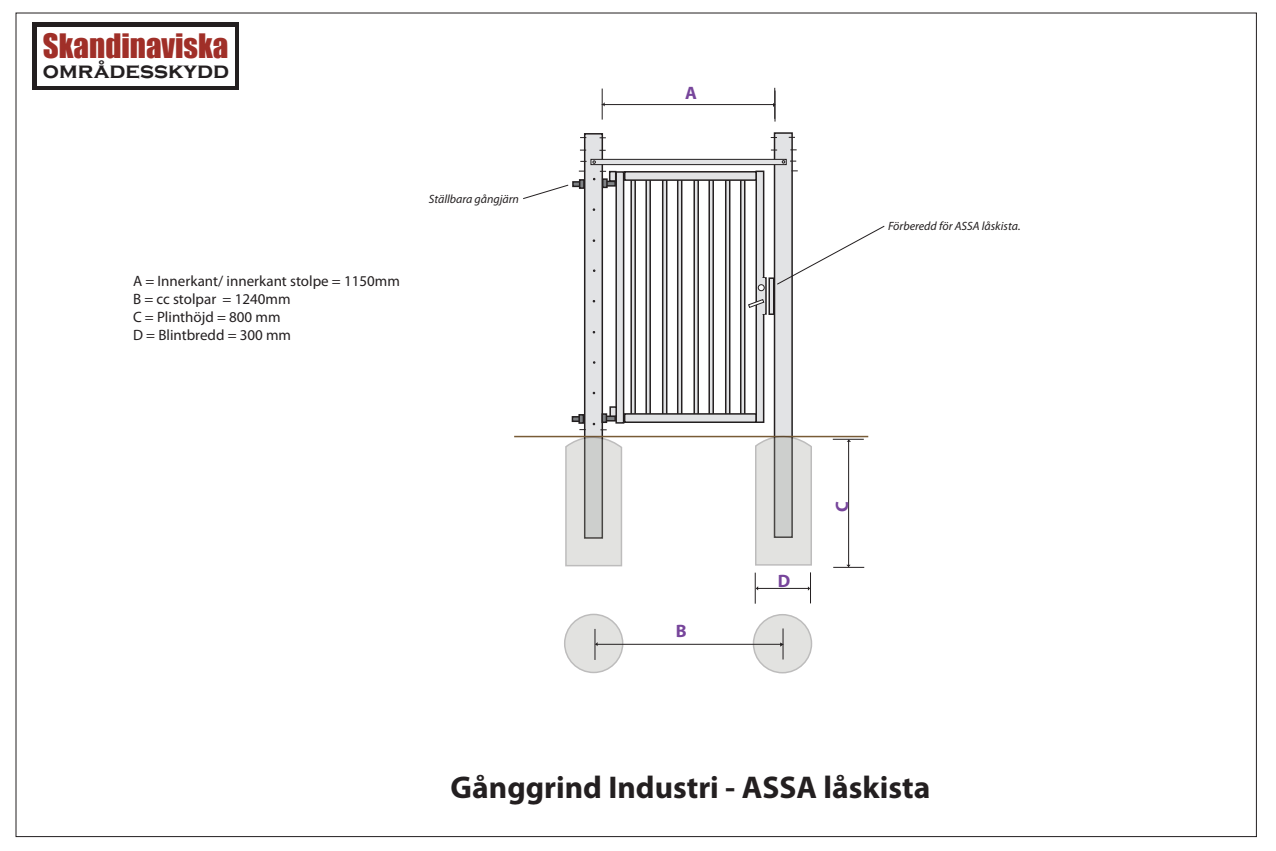
<style>
.page{position:relative;width:1276px;height:851px;background:#fff}
.page>*{position:absolute;margin:0;border:0;box-sizing:border-box;transform-origin:0 0}
.t1{font:700 31.5px "Myriad Pro";color:#231f20}
.t2{font:30.9px "Impact";color:#a02f28}
.t3{font:700 22.65px "Copperplate Gothic";color:#231f20}
.t4{font:700 18px "Myriad Pro";color:#77459b}
.t5{font:15px/18px "Myriad Pro";color:#231f20}
.t6{font:italic 12px "Myriad Pro";color:#231f20}
</style>
<div class="page">
<hr style="left:34px;top:701px;width:1px;height:118px;background:#000">
<hr style="left:34px;top:818px;width:421px;height:1px;background:#000">
<hr style="left:455px;top:701px;width:1px;height:118px;background:#000">
<hr style="left:34px;top:701px;width:421px;height:1px;background:#000">
<hr style="left:192px;top:701px;width:1px;height:118px;background:#000">
<hr style="left:257px;top:701px;width:1px;height:118px;background:#000">
<hr style="left:323px;top:701px;width:1px;height:118px;background:#000">
<hr style="left:389px;top:701px;width:1px;height:118px;background:#000">
<hr style="left:34px;top:736px;width:421px;height:1px;background:#000">
<hr style="left:34px;top:753px;width:421px;height:1px;background:#000">
<hr style="left:34px;top:769px;width:421px;height:1px;background:#000">
<hr style="left:34px;top:786px;width:421px;height:1px;background:#000">
<hr style="left:34px;top:801px;width:421px;height:1px;background:#000">
<img style="left:514px;top:87px;width:371px;height:455px">
<div style="left:753px;top:614px;width:58px;height:58px;background:#e2e2e0;border-radius:50%"></div>
<div style="left:753px;top:613px;width:59px;height:60px;border:2px solid #231f20;border-radius:50%"></div>
<div style="left:565px;top:614px;width:58px;height:58px;background:#e2e2e0;border-radius:50%"></div>
<div style="left:564px;top:613px;width:59px;height:60px;border:2px solid #231f20;border-radius:50%"></div>
<div style="left:584px;top:133px;width:19px;height:405px;background:#e2e3e5;border:2px solid #231f20"></div>
<div style="left:615px;top:171px;width:9px;height:252px;background:#e2e3e5;border:2px solid #231f20"></div>
<svg style="left:609px;top:171px;width:7px;height:9px"></svg>
<svg style="left:609px;top:406px;width:8px;height:11px"></svg>
<svg style="left:630px;top:181px;width:6px;height:232px"></svg>
<svg style="left:645px;top:181px;width:6px;height:232px"></svg>
<svg style="left:662px;top:181px;width:5px;height:232px"></svg>
<svg style="left:677px;top:181px;width:5px;height:232px"></svg>
<svg style="left:693px;top:181px;width:6px;height:232px"></svg>
<svg style="left:708px;top:181px;width:6px;height:232px"></svg>
<svg style="left:725px;top:181px;width:5px;height:232px"></svg>
<svg style="left:740px;top:181px;width:5px;height:232px"></svg>
<svg style="left:608px;top:180px;width:8px;height:6px"></svg>
<svg style="left:572px;top:181px;width:7px;height:6px"></svg>
<svg style="left:579px;top:179px;width:6px;height:10px"></svg>
<svg style="left:602px;top:178px;width:6px;height:10px"></svg>
<svg style="left:607px;top:415px;width:9px;height:6px"></svg>
<svg style="left:572px;top:416px;width:6px;height:6px"></svg>
<svg style="left:578px;top:414px;width:6px;height:9px"></svg>
<svg style="left:601px;top:413px;width:6px;height:10px"></svg>
<svg style="left:593px;top:423px;width:14px;height:7px"></svg>
<div style="left:32px;top:23px;width:207px;height:67px;background:#231f20"></div>
<div style="left:37px;top:27px;width:198px;height:59px;background:#fff"></div>
<hr style="left:602px;top:88px;width:1px;height:32px;background:#231f20">
<hr style="left:602px;top:104px;width:173px;height:1px;background:#231f20">
<hr style="left:774px;top:90px;width:1px;height:31px;background:#231f20">
<hr style="left:755px;top:572px;width:1px;height:31px;background:#231f20">
<hr style="left:756px;top:588px;width:52px;height:1px;background:#231f20">
<hr style="left:810px;top:572px;width:1px;height:31px;background:#231f20">
<hr style="left:833px;top:439px;width:31px;height:1px;background:#231f20">
<hr style="left:848px;top:439px;width:1px;height:128px;background:#231f20">
<hr style="left:833px;top:567px;width:31px;height:1px;background:#231f20">
<svg style="left:523px;top:185px;width:45px;height:14px"></svg>
<div style="left:755px;top:170px;width:9px;height:253px;background:#e2e3e5;border:2px solid #231f20"></div>
<div style="left:624px;top:413px;width:133px;height:10px;background:#e2e3e5;border:2px solid #231f20"></div>
<div style="left:624px;top:171px;width:133px;height:10px;background:#e2e3e5;border:2px solid #231f20"></div>
<div style="left:774px;top:132px;width:19px;height:406px;background:#e2e3e5;border:2px solid #231f20"></div>
<svg style="left:768px;top:277px;width:6px;height:38px"></svg>
<svg style="left:762px;top:277px;width:5px;height:38px"></svg>
<hr style="left:761px;top:278px;width:4px;height:36px;background:#e2e3e5">
<svg style="left:758px;top:285px;width:6px;height:6px"></svg>
<div style="left:758px;top:284px;width:6px;height:7px;border:1px solid #231f20;border-radius:50%"></div>
<svg style="left:747px;top:298px;width:17px;height:10px"></svg>
<svg style="left:590px;top:159px;width:196px;height:6px"></svg>
<svg style="left:592px;top:160px;width:14px;height:4px"></svg>
<svg style="left:770px;top:160px;width:26px;height:3px"></svg>
<hr style="left:774px;top:88px;width:1px;height:31px;background:#231f20">
<hr style="left:783px;top:628px;width:1px;height:31px;background:#231f20">
<hr style="left:595px;top:644px;width:188px;height:1px;background:#231f20">
<hr style="left:595px;top:628px;width:1px;height:31px;background:#231f20">
<svg style="left:777px;top:226px;width:107px;height:58px"></svg>
<hr style="left:514px;top:435px;width:354px;height:2px;background:#785b36">
<svg style="left:565px;top:437px;width:57px;height:129px;background:#d4d4d2"></svg>
<svg style="left:755px;top:436px;width:57px;height:129px;background:#d3d3d1"></svg>
<h2 class="t2" style="left:43px;top:21px;width:187px">Skandinaviska</h2>
<h3 class="t3" style="left:43px;top:58px;width:188px">områdesskydd</h3>
<p class="t5" style="left:133px;top:271px;width:268px">A = Innerkant/ innerkant stolpe = 1150mm<br>B = cc stolpar = 1240mm<br>C = Plinthöjd = 800 mm<br>D = Blintbredd = 300 mm</p>
<p class="t6" style="left:429px;top:192px;width:92px">Ställbara gångjärn</p>
<p class="t4" style="left:685px;top:81px;width:13px">A</p>
<p class="t6" style="left:888px;top:218px;width:134px">Förberedd för ASSA låskista.</p>
<p class="t4" style="left:675px;top:619px;width:12px">B</p>
<p class="t4" style="left:777px;top:569px;width:14px">D</p>
<p class="t4" style="left:830px;top:511px;width:12px;rotate:-90deg">C</p>
<h1 class="t1" style="left:450px;top:766px;width:481px">Gånggrind Industri - ASSA låskista</h1>
</div>
